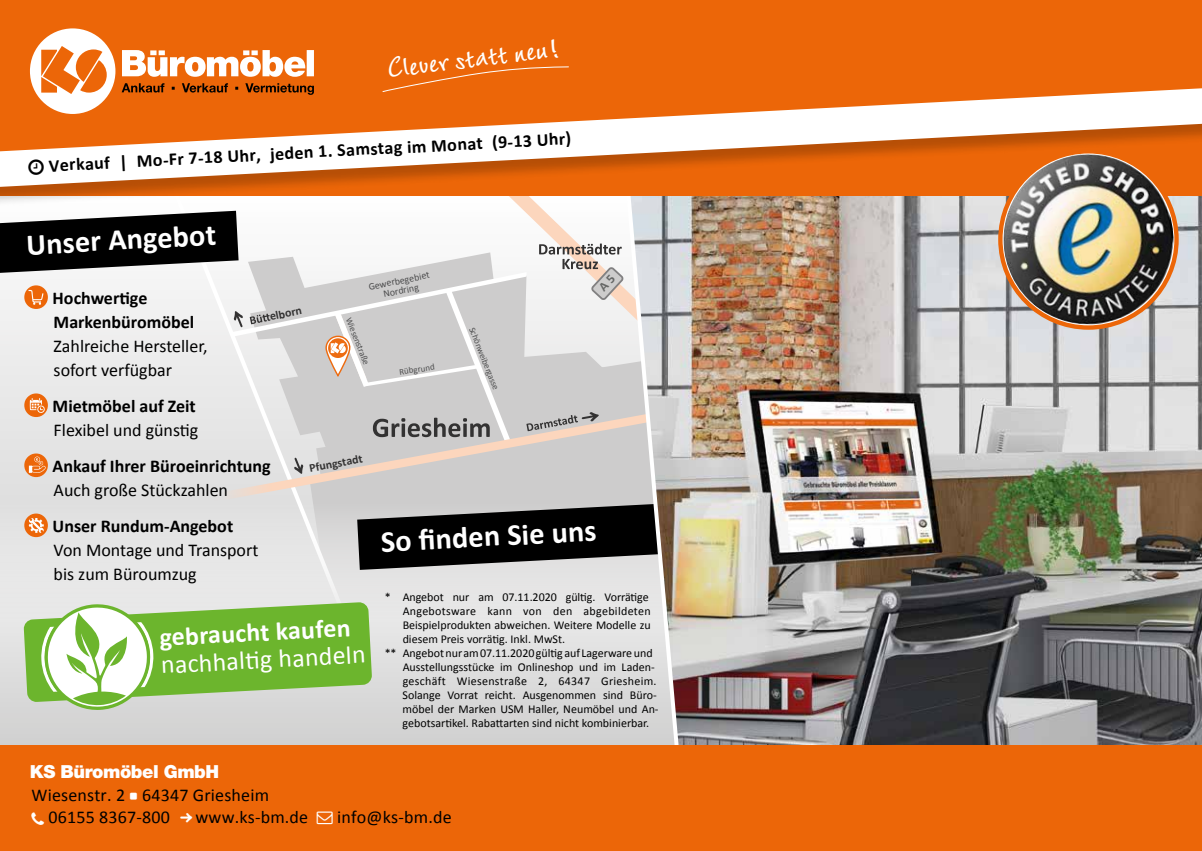
<style>
.page{position:relative;width:1202px;height:851px;background:#fff}
.page>*{position:absolute;margin:0;border:0;box-sizing:border-box;transform-origin:0 0}
.t1{font:700 30.4px "Calibri";color:#fff}
.t2{font:700 26.8px "Wiesbaden Swing Com";color:#fff}
.t3{font:26px "Calibri";color:#fff}
.t4{font:700 26px "Calibri";color:#fff}
.t5{font:18px/24px "Calibri";color:#000}
.t6{font:700 18px/24px "Calibri";color:#000}
.t7{font:900 18px "Helvetica Neue LT Std";letter-spacing:-.025em;color:#fff}
.t8{font:12px "Calibri";color:#000}
.t9{font:12px "Calibri";letter-spacing:.025em;color:#000}
.t10{font:700 12px "Calibri";color:#333232}
.t11{font:10px/10.4px "Calibri";color:#4d4d4e;text-align:center}
.t12{font:9px "Calibri";color:#4d4d4e}
.s1{font-weight:400;font-size:54.8px;color:#ec6608}
.s2{font-size:54.8px;color:#ec6608}
.s3{font-weight:700}
.s4{font-weight:400}
</style>
<div class="page">
<svg style="left:213px;top:448px;width:404px;height:54px;background:#d5d1cf"></svg>
<svg style="left:0;top:502px;width:617px;height:243px;background:#dfdfdf"></svg>
<svg style="left:357px;top:502px;width:260px;height:68px;background:#393939"></svg>
<img style="left:617px;top:207px;width:585px;height:538px">
<div style="left:0;top:0;width:1202px;height:195px;background:#ec6608"></div>
<div style="left:0;top:745px;width:1202px;height:105px;background:#ec6608"></div>
<svg style="left:122px;top:50px;width:192px;height:27px"></svg>
<svg style="left:123px;top:83px;width:191px;height:5px"></svg>
<svg style="left:30px;top:28px;width:85px;height:60px"></svg>
<svg style="left:397px;top:66px;width:172px;height:22px"></svg>
<div style="left:0;top:88px;width:1202px;height:119px;background:#000;opacity:.23"></div>
<svg style="left:0;top:88px;width:1202px;height:99px"></svg>
<svg style="left:29px;top:456px;width:17px;height:17px"></svg>
<svg style="left:29px;top:518px;width:15px;height:15px"></svg>
<img style="left:1002px;top:154px;width:174px;height:172px">
<div style="left:998px;top:149px;width:181px;height:181px;border:4px solid #ec6608;border-radius:50%"></div>
<svg style="left:24px;top:602px;width:348px;height:109px"></svg>
<svg style="left:0;top:159px;width:697px;height:289px"></svg>
<h2 class="t2" style="left:385px;top:52px;width:175px;rotate:-7deg">Clever statt neu!</h2>
<h3 class="t6" style="left:48px;top:153px;width:524px;rotate:-3deg">Verkauf | Mo-Fr 7-18 Uhr, jeden 1. Samstag im Monat (9-13 Uhr)</h3>
<h1 class="t1" style="left:25px;top:223px;width:191px;rotate:-3deg">Unser Angebot</h1>
<p class="t11" style="left:368px;top:281px;width:63px;rotate:-11deg">Gewerbegebiet<br>Nordring</p>
<h3 class="t6" style="left:54px;top:285px;width:142px;text-indent:-34px"><span class="s1">●</span>Hochwertige<br>Markenbüromöbel</h3>
<h3 class="t5" style="left:54px;top:333px;width:155px">Zahlreiche Hersteller, sofort verfügbar</h3>
<h3 class="t5" style="left:20px;top:393px;width:180px;text-align:right"><span class="s2">●</span><span class="s3">Mietmöbel auf Zeit<br></span>Flexibel und günstig</h3>
<h3 class="t6" style="left:20px;top:453px;width:253px;text-align:center"><span class="s1">●</span>Ankauf Ihrer Büroeinrichtung<br><span class="s4">Auch große Stückzahlen</span></h3>
<h3 class="t5" style="left:54px;top:513px;width:206px;text-indent:-34px"><span class="s2">●</span><span class="s3">Unser Rundum-Angebot<br></span>Von Montage und Transport bis zum Büroumzug</h3>
<h3 class="t4" style="left:159px;top:619px;width:193px;rotate:-3deg">gebraucht kaufen</h3>
<p class="t10" style="left:268px;top:308px;width:34px;rotate:-11deg">elborn</p>
<p class="t12" style="left:354px;top:315px;width:51px;rotate:68deg">Wiesenstraße</p>
<p class="t12" style="left:477px;top:325px;width:68px;rotate:68deg">Schönweibergasse</p>
<p class="t12" style="left:398px;top:366px;width:37px;rotate:-9deg">Rübgrund</p>
<p class="t10" style="left:308px;top:460px;width:55px;rotate:-11deg">Pfungstadt</p>
<h1 class="t1" style="left:380px;top:520px;width:218px;rotate:-3deg">So fi nden Sie uns</h1>
<p class="t8" style="left:385px;top:588px;width:266px">* Angebot nur am 07.11.2020 gültig. Vorrätige</p>
<p class="t9" style="left:403px;top:602px;width:249px">Angebotsware kann von den abgebildeten</p>
<p class="t8" style="left:403px;top:616px;width:249px">Beispielprodukten abweichen. Weitere Modelle zu</p>
<p class="t8" style="left:403px;top:630px;width:164px">diesem Preis vorrätig. Inkl. MwSt.</p>
<p class="t8" style="left:385px;top:644px;width:269px">** Angebotnuram07.11.2020gültig auf Lagerwareund</p>
<p class="t8" style="left:403px;top:658px;width:253px">Ausstellungsstücke im Onlineshop und im Laden-</p>
<p class="t9" style="left:403px;top:672px;width:255px">geschäft Wiesenstraße 2, 64347 Griesheim.</p>
<p class="t8" style="left:403px;top:686px;width:255px">Solange Vorrat reicht. Ausgenommen sind Büro-</p>
<p class="t8" style="left:403px;top:700px;width:257px">möbel der Marken USM Haller, Neumöbel und An-</p>
<p class="t8" style="left:403px;top:714px;width:248px">gebotsartikel. Rabattarten sind nicht kombinierbar.</p>
<h3 class="t3" style="left:160px;top:646px;width:206px;rotate:-3deg">nachhalti g handeln</h3>
<h3 class="t7" style="left:30px;top:761px;width:191px">KS Büromöbel GmbH</h3>
<h3 class="t5" style="left:48px;top:782px;width:222px;line-height:22px;text-indent:-17px">Wiesenstr. 2 64347 Griesheim<br>06155 8367-800</h3>
<h3 class="t5" style="left:196px;top:803px;width:114px">www.ks-bm.de</h3>
<h3 class="t5" style="left:337px;top:803px;width:116px">info@ks-bm.de</h3>
</div>
